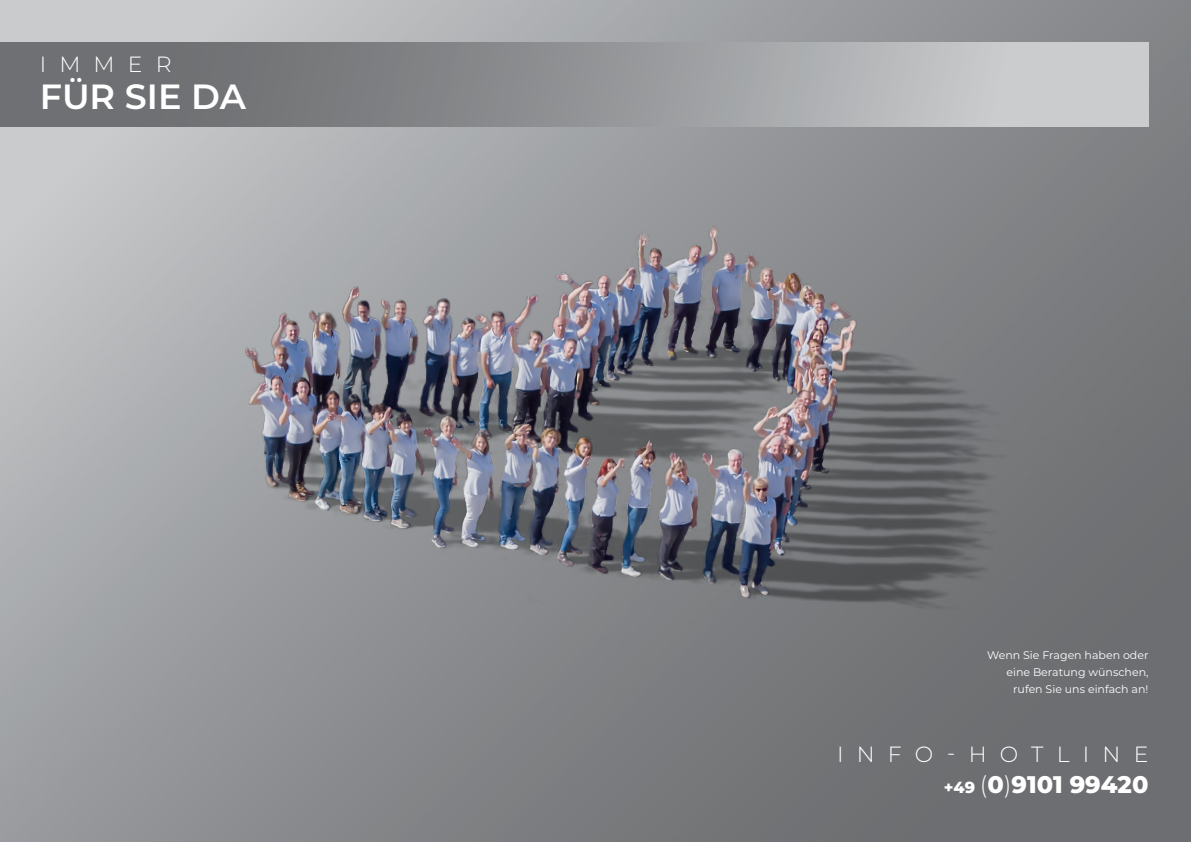
<style>
.page{position:relative;width:1191px;height:842px;background:#fff}
.page>*{position:absolute;margin:0;border:0;box-sizing:border-box;transform-origin:0 0}
.PageHead_-_Bold{font:600 35px "Montserrat";color:#fff}
.t1{font:800 24px "Montserrat";color:#fff}
.PageHead_-_Thin{font:300 22px "Montserrat";letter-spacing:.6em;color:#fff}
.Text_Standard_White{font:11px/17px "Montserrat";color:#fff;text-align:right}
.s1{font-size:16px}
.s2{font-weight:300}
</style>
<div class="page">
<div style="left:0;top:0;width:1191px;height:842px;background:#6f7073;opacity:.15"></div>
<img style="left:228px;top:209px;width:834px;height:406px">
<div style="left:0;top:43px;width:1148px;height:83px;background:linear-gradient(to right,#5d5f62,#cfd1d3)"></div>
<p class="PageHead_-_Thin" style="left:40px;top:49px;width:133px">IMMER</p>
<p class="PageHead_-_Bold" style="left:40px;top:72px;width:208px">FÜR SIE DA</p>
<p class="Text_Standard_White" style="left:987px;top:647px;width:163px">Wenn Sie Fragen haben oder eine Beratung wünschen, rufen Sie uns einfach an!</p>
<p class="PageHead_-_Thin" style="left:837px;top:739px;width:313px">INFO-HOTLINE</p>
<p class="t1" style="left:943px;top:767px;width:206px"><span class="s1">+49</span> <span class="s2">(</span>0<span class="s2">)</span>9101 99420</p>
</div>
